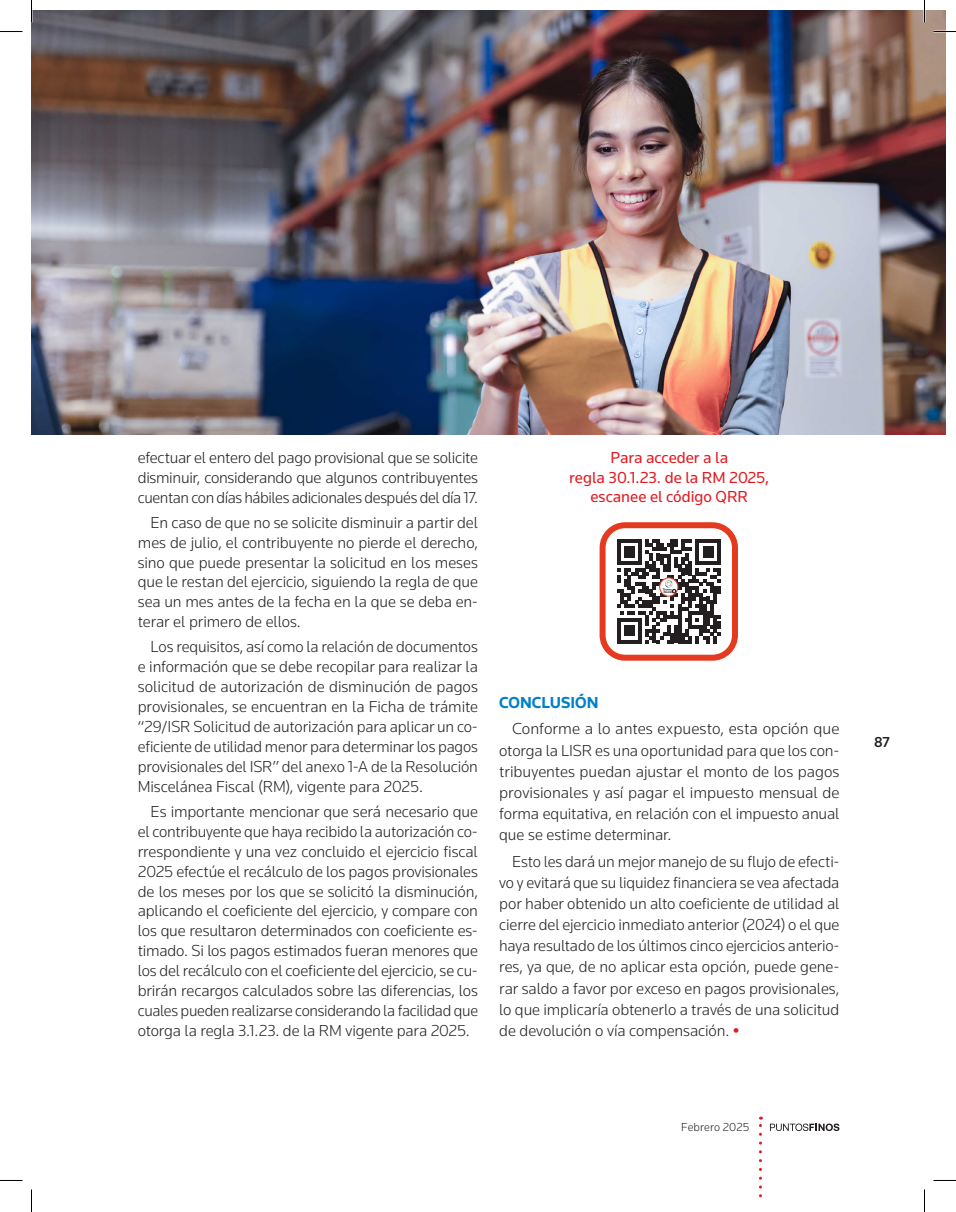
<style>
.page{position:relative;width:956px;height:1212px;background:#fff}
.page>*{position:absolute;margin:0;border:0;box-sizing:border-box;transform-origin:0 0}
.a_parrafo{font:300 16.5px/20px "Knowledge";letter-spacing:-.01em;color:#231f20;text-align:justify}
.a_texto_QR{font:16.5px/19.8px "Knowledge";color:#e21a21;text-align:center}
.a_titulo_rubrica{font:700 16.5px "Knowledge";color:#0081c7}
.t1{font:500 15px "Knowledge";color:#231f20}
.t2{font:300 12px "Knowledge";letter-spacing:.01em;color:#231f20}
.s1{font-weight:700;color:#e21a21}
</style>
<div class="page">
<svg style="left:770px;top:1123px;width:69px;height:7px"></svg>
<svg style="left:759px;top:1116px;width:3px;height:79px"></svg>
<div style="left:600px;top:522px;width:138px;height:138px;border:6px solid #e43b20;border-radius:23px"></div>
<svg style="left:617px;top:539px;width:104px;height:104px"></svg>
<img style="left:32px;top:10px;width:914px;height:424px">
<hr style="left:923px;top:0;width:2px;height:22px;background:#fff">
<svg style="left:0;top:31px;width:22px;height:1px"></svg>
<svg style="left:933px;top:31px;width:23px;height:1px"></svg>
<svg style="left:31px;top:0;width:1px;height:22px"></svg>
<svg style="left:31px;top:1189px;width:1px;height:22px"></svg>
<svg style="left:924px;top:0;width:1px;height:22px"></svg>
<svg style="left:924px;top:1189px;width:1px;height:22px"></svg>
<p class="a_parrafo" style="left:138px;top:447px;width:342px">efectuar el entero del pago provisional que se solicite disminuir, considerando que algunos contribuyentes cuentan con días hábiles adicionales después del día 17.</p>
<p class="a_parrafo" style="left:138px;top:512px;width:342px;text-indent:13px">En caso de que no se solicite disminuir a partir del mes de julio, el contribuyente no pierde el derecho, sino que puede presentar la solicitud en los meses que le restan del ejercicio, siguiendo la regla de que sea un mes antes de la fecha en la que se deba en&shy;terar el primero de ellos.</p>
<p class="a_parrafo" style="left:138px;top:636px;width:342px;text-indent:13px">Los requisitos, así como la relación de documentos e información que se debe recopilar para realizar la solicitud de autorización de disminución de pagos provisionales, se encuentran en la Ficha de trámite “29/ISR Solicitud de autorización para aplicar un co&shy;eficiente de utilidad menor para determinar los pagos provisionales del ISR” del anexo 1-A de la Resolución Miscelánea Fiscal (RM), vigente para 2025.</p>
<p class="a_parrafo" style="left:138px;top:801px;width:342px;text-indent:13px">Es importante mencionar que será necesario que el contribuyente que haya recibido la autorización co&shy;rrespondiente y una vez concluido el ejercicio fiscal 2025 efectúe el recálculo de los pagos provisionales de los meses por los que se solicitó la disminución, aplicando el coeficiente del ejercicio, y compare con los que resultaron determinados con coeficiente es&shy;timado. Si los pagos estimados fueran menores que los del recálculo con el coeficiente del ejercicio, se cu&shy;brirán recargos calculados sobre las diferencias, los cuales pueden realizarse considerando la facilidad que otorga la regla 3.1.23. de la RM vigente para 2025.</p>
<p class="a_texto_QR" style="left:569px;top:447px;width:202px">Para acceder a la<br>regla 30.1.23. de la RM 2025, escanee el código QRR</p>
<p class="a_titulo_rubrica" style="left:499px;top:692px;width:101px">CONCLUSIÓN</p>
<p class="a_parrafo" style="left:499px;top:718px;width:342px;line-height:21.1px;text-indent:13px">Conforme a lo antes expuesto, esta opción que otorga la LISR es una oportunidad para que los con&shy;tribuyentes puedan ajustar el monto de los pagos provisionales y así pagar el impuesto mensual de forma equitativa, en relación con el impuesto anual que se estime determinar.</p>
<p class="a_parrafo" style="left:499px;top:850px;width:342px;line-height:21.1px;text-indent:13px">Esto les dará un mejor manejo de su flujo de efecti&shy;vo y evitará que su liquidez financiera se vea afectada por haber obtenido un alto coeficiente de utilidad al cierre del ejercicio inmediato anterior (2024) o el que haya resultado de los últimos cinco ejercicios anterio&shy;res, ya que, de no aplicar esta opción, puede gene&shy;rar saldo a favor por exceso en pagos provisionales, lo que implicaría obtenerlo a través de una solicitud de devolución o vía compensación. <span class="s1">•</span></p>
<p class="t2" style="left:681px;top:1119px;width:70px">Febrero 2025</p>
<p class="t1" style="left:874px;top:732px;width:17px">87</p>
</div>
